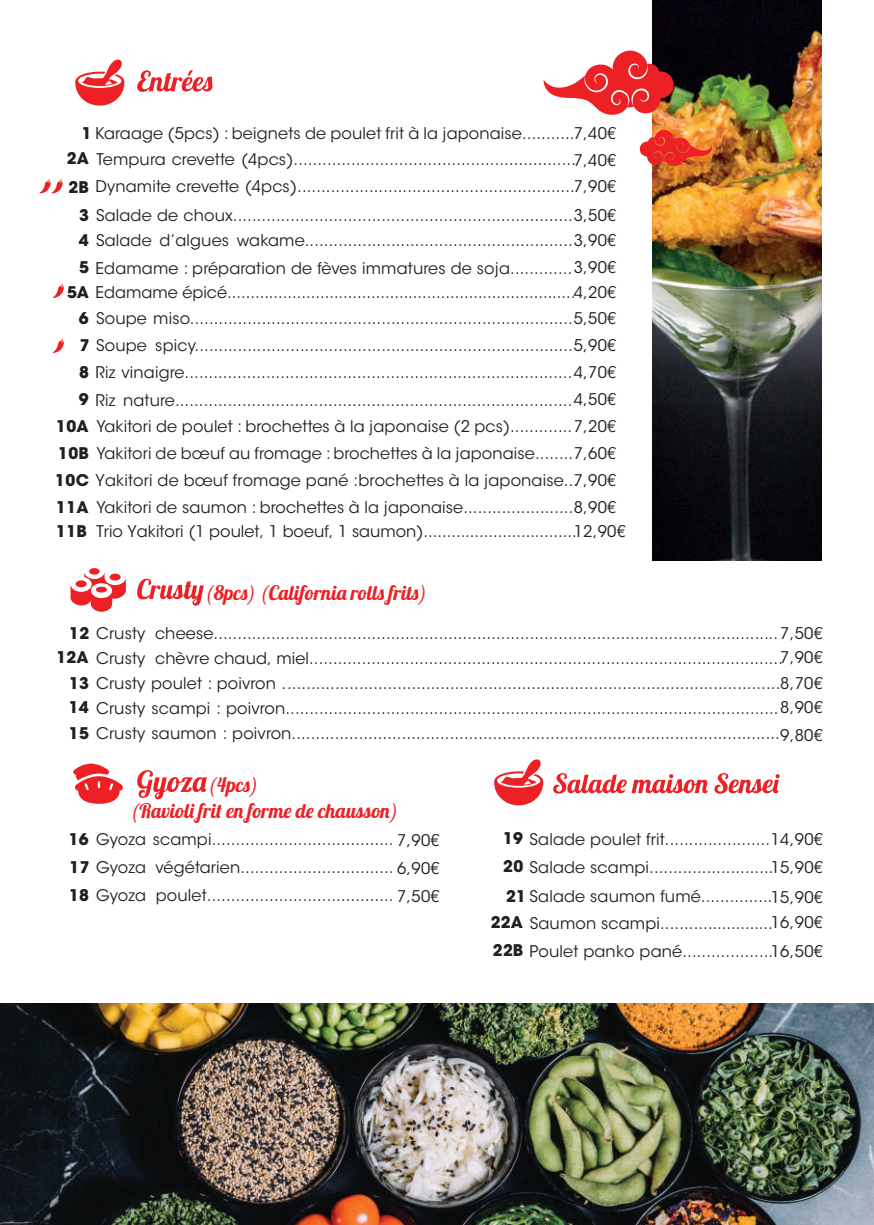
<style>
.page{position:relative;width:874px;height:1225px;background:#fff}
.page>*{position:absolute;margin:0;border:0;box-sizing:border-box;transform-origin:0 0}
.t1{font:20px/26.4px "Lobster 1.4";color:#ec2025}
.t2{font:16px/26.8px "ITC Avant Garde Std";letter-spacing:.01em;color:#231f20}
.t3{font:700 16px/27px "ITC Avant Garde Std";letter-spacing:.02em;color:#231f20}
.s1{font-weight:700}
</style>
<div class="page">
<svg style="left:137px;top:579px;width:67px;height:26px"></svg>
<svg style="left:137px;top:770px;width:70px;height:29px"></svg>
<svg style="left:52px;top:338px;width:12px;height:15px"></svg>
<svg style="left:52px;top:283px;width:12px;height:15px"></svg>
<svg style="left:39px;top:179px;width:24px;height:14px"></svg>
<svg style="left:75px;top:59px;width:137px;height:47px"></svg>
<svg style="left:494px;top:759px;width:285px;height:46px"></svg>
<img style="left:0;top:1003px;width:873px;height:222px">
<img style="left:652px;top:0;width:169px;height:561px">
<svg style="left:543px;top:50px;width:131px;height:65px"></svg>
<svg style="left:639px;top:130px;width:73px;height:36px"></svg>
<div style="left:89px;top:568px;width:11px;height:6px;background:#ec2025;border-radius:50%"></div>
<svg style="left:70px;top:571px;width:56px;height:41px"></svg>
<div style="left:75px;top:580px;width:12px;height:7px;background:#ec2025;border-radius:50%"></div>
<svg style="left:73px;top:763px;width:50px;height:40px"></svg>
<p class="t2" style="left:68px;top:120px;width:549px;text-align:right"><span class="s1">1</span> Karaage (5pcs) : beignets de poulet frit à la japonaise...........7,40€<br>Tempura crevette (4pcs)...........................................................7,40€<br><span class="s1">2B</span> Dynamite crevette (4pcs)..........................................................7,90€</p>
<p class="t2" style="left:79px;top:203px;width:538px;line-height:25.2px;text-align:right"><span class="s1">3</span> Salade de choux.......................................................................3,50€<br>Salade d’algues wakame........................................................3,90€</p>
<p class="t2" style="left:79px;top:255px;width:538px"><span class="s1">5</span> Edamame : préparation de fèves immatures de soja.............3,90€</p>
<p class="t2" style="left:79px;top:305px;width:538px;text-align:justify;text-indent:17px">Soupe miso................................................................................5,50€ <span class="s1">7</span> Soupe spicy...............................................................................5,90€ <span class="s1">8</span> Riz vinaigre.................................................................................4,70€</p>
<p class="t2" style="left:96px;top:388px;width:521px;line-height:26.2px;text-align:justify;text-indent:-17px"><span class="s1">9</span> Riz nature...................................................................................4,50€ Yakitori de poulet : brochettes à la japonaise (2 pcs).............7,20€ Yakitori de bœuf au fromage : brochettes à la japonaise........7,60€</p>
<p class="t2" style="left:96px;top:493px;width:521px">Yakitori de saumon : brochettes à la japonaise.......................8,90€</p>
<p class="t3" style="left:67px;top:144px;width:24px">2A</p>
<p class="t3" style="left:79px;top:227px;width:11px">4</p>
<p class="t2" style="left:79px;top:279px;width:538px;line-height:26px;text-indent:-12px"><span class="s1">5A</span> Edamame épicé...........................................................................4,20€<br><span class="s1">6</span></p>
<p class="t3" style="left:56px;top:412px;width:34px">10A<br>10B</p>
<p class="t2" style="left:55px;top:466px;width:562px"><span class="s1">10C</span> Yakitori de bœuf fromage pané :brochettes à la japonaise...7,90€</p>
<p class="t2" style="left:56px;top:495px;width:570px;line-height:24.6px"><span class="s1">11A<br>11B</span> Trio Yakitori (1 poulet, 1 boeuf, 1 saumon).................................12,90€</p>
<p class="t1" style="left:205px;top:579px;width:223px">(8pcs) (California rolls frits)</p>
<p class="t2" style="left:69px;top:620px;width:754px"><span class="s1">12</span> Crusty cheese......................................................................................................................7,50€</p>
<p class="t2" style="left:69px;top:671px;width:755px;line-height:23.6px"><span class="s1">13</span> Crusty poulet : poivron ........................................................................................................8,70€<br><span class="s1">14</span></p>
<p class="t2" style="left:69px;top:720px;width:755px"><span class="s1">15</span> Crusty saumon : poivron......................................................................................................9,80€</p>
<p class="t2" style="left:56px;top:645px;width:767px"><span class="s1">12A</span> Crusty chèvre chaud, miel...................................................................................................7,90€</p>
<p class="t2" style="left:96px;top:695px;width:727px">Crusty scampi : poivron.......................................................................................................8,90€</p>
<p class="t1" style="left:131px;top:771px;width:268px;text-indent:77px">(4pcs)<br>(Ravioli frit en forme de chausson)</p>
<p class="t2" style="left:69px;top:825px;width:372px;line-height:28px;text-align:justify"><span class="s1">16</span> Gyoza scampi...................................... 7,90€ <span class="s1">17</span> Gyoza végétarien................................ 6,90€ <span class="s1">18</span> Gyoza poulet....................................... 7,50€</p>
<p class="t2" style="left:503px;top:825px;width:321px;line-height:28px"><span class="s1">19</span> Salade poulet frit......................14,90€<br><span class="s1">20</span> Salade scampi..........................</p>
<p class="t2" style="left:770px;top:853px;width:53px">15,90€</p>
<p class="t2" style="left:490px;top:883px;width:333px;line-height:26.2px;text-align:right"><span class="s1">21</span> Salade saumon fumé...............15,90€<br><span class="s1">22A</span> Saumon scampi........................16,90€</p>
<p class="t2" style="left:492px;top:937px;width:331px"><span class="s1">22B</span> Poulet panko pané...................16,50€</p>
</div>
